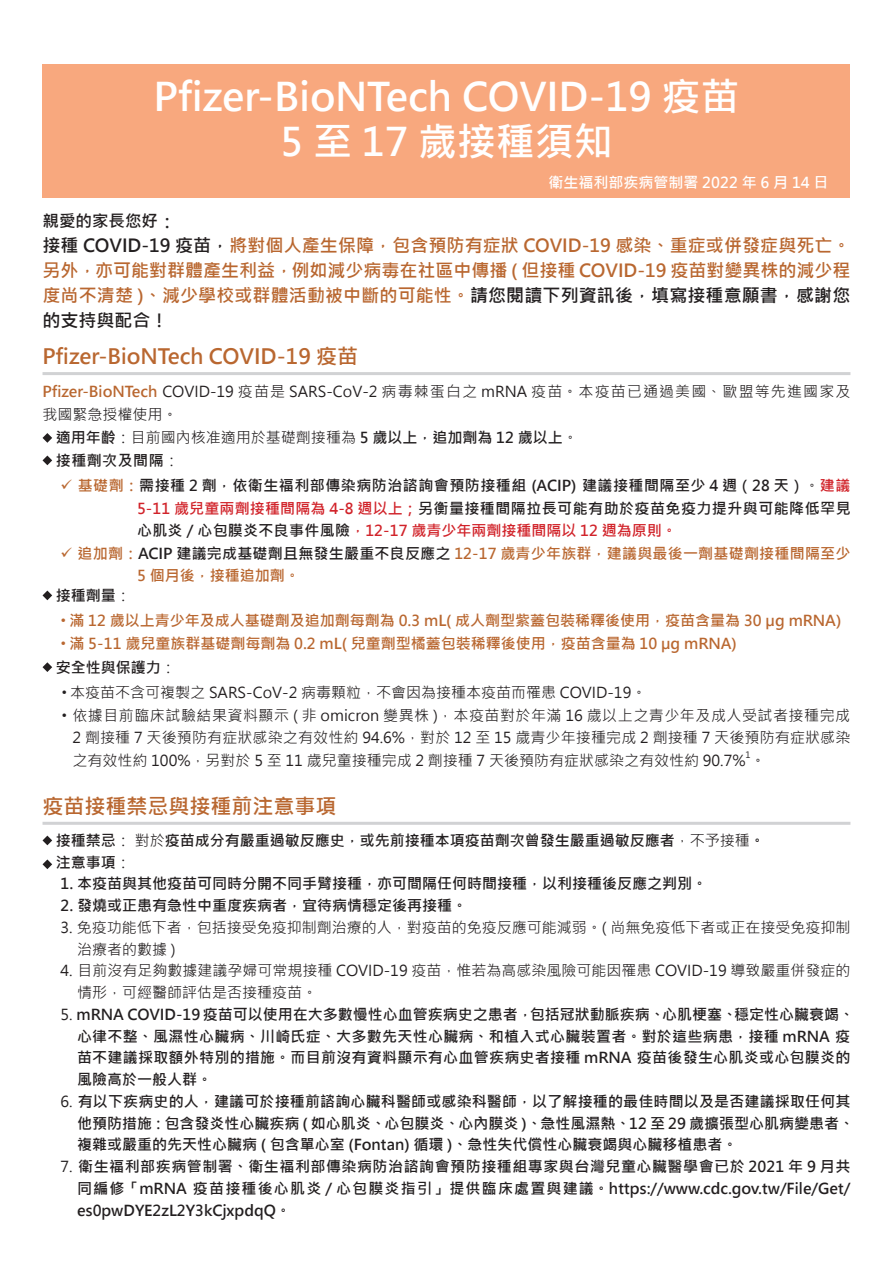
<style>
.page{position:relative;width:893px;height:1263px;background:#fff}
.page>*{position:absolute;margin:0;border:0;box-sizing:border-box;transform-origin:0 0}
.t1{font:700 39px/45px "Microsoft Jheng Hei";color:#fff;text-align:center}
.t2{font:700 21px "Microsoft Jheng Hei";color:#b96730}
.t3{font:700 18px/24.8px "Microsoft Jheng Hei";letter-spacing:.005em;color:#b96730;text-align:justify}
.t4{font:700 16.5px "Microsoft Jheng Hei";color:#231f20}
.t5{font:700 15px/21.8px "Microsoft Jheng Hei";color:#231f20}
.t6{font:15px/21.8px "Microsoft Jheng Hei";color:#231f20}
.t7{font:700 15px/22.5px "Microsoft Jheng Hei";color:#b96730}
.t8{font:700 15px/21.8px "Microsoft Jheng Hei";letter-spacing:.02em;color:#231f20}
.t9{font:15px "Microsoft Jheng Hei";letter-spacing:.075em;color:#231f20}
.t10{font:700 15px "Microsoft Jheng Hei";color:#fff}
.t11{font:700 15px "Microsoft Jheng Hei";letter-spacing:.03em;color:#231f20}
.t12{font:8.7px "Microsoft Jheng Hei";color:#231f20}
.s1{font-size:18px}
.s2{color:#231f20}
.s3{font-weight:700;color:#b96730}
.s4{font-weight:400}
.s5{color:#b96730}
.s6{color:#d1232a}
.s7{font-weight:400;color:#231f20}
</style>
<div class="page">
<div style="left:43px;top:64px;width:807px;height:134px;background:#f8a87e"></div>
<hr style="left:43px;top:372px;width:807px;height:3px;background:#d1d2d4">
<hr style="left:43px;top:822px;width:807px;height:3px;background:#d1d2d4">
<svg style="left:43px;top:835px;width:9px;height:10px"></svg>
<svg style="left:43px;top:859px;width:9px;height:10px"></svg>
<svg style="left:43px;top:433px;width:9px;height:10px"></svg>
<svg style="left:43px;top:455px;width:9px;height:10px"></svg>
<svg style="left:43px;top:590px;width:9px;height:10px"></svg>
<svg style="left:43px;top:662px;width:9px;height:10px"></svg>
<p class="t1" style="left:153px;top:74px;width:588px">Pfizer-BioNTech COVID-19 疫苗<br>5 至 17 歲接種須知</p>
<p class="t10" style="left:549px;top:173px;width:282px">衛生福利部疾病管制署 2022 年 6 月 14 日</p>
<p class="t4" style="left:43px;top:211px;width:135px">親愛的家長您好<span class="s1">：</span></p>
<p class="t3" style="left:43px;top:233px;width:809px"><span class="s2">接種 COVID-19 疫苗，</span>將對個人產生保障，包含預防有症狀 COVID-19 感染、重症或併發症與死亡。另外，亦可能對群體產生利益，例如減少病毒在社區中傳播 ( 但接種 COVID-19 疫苗對變異株的減少程度尚不清楚 )、減少學校或群體活動被中斷的可能性。<span class="s2">請您閱讀下列資訊後，填寫接種意願書，感謝您的支持與配合！</span></p>
<p class="t2" style="left:43px;top:343px;width:317px">Pfizer-BioNTech COVID-19 疫苗</p>
<p class="t9" style="left:42px;top:382px;width:809px"><span class="s3">Pfizer-BioNTech</span> COVID-19 疫苗是 SARS-CoV-2 病毒棘蛋白之 mRNA 疫苗。本疫苗已通過美國、歐盟等先進國家及</p>
<p class="t6" style="left:42px;top:403px;width:136px">我國緊急授權使用。</p>
<p class="t5" style="left:56px;top:427px;width:523px">適用年齡<span class="s4">：目前國內核准適用於基礎劑接種為</span> 5 歲以上，追加劑為 12 歲以上<span class="s4">。</span></p>
<p class="t11" style="left:56px;top:451px;width:125px">接種劑次及間隔<span class="s4">：</span></p>
<p class="t5" style="left:137px;top:475px;width:715px;line-height:22.5px;text-align:justify;text-indent:-77px"><span class="s5">✓ 基礎劑：</span>需接種 2 劑，依衛生福利部傳染病防治諮詢會預防接種組 (ACIP) 建議接種間隔至少 4 週（28 天）<span class="s4">。</span><span class="s6">建議5-11 歲兒童兩劑接種間隔為 4-8 週以上；</span>另衡量接種間隔拉長可能有助於疫苗免疫力提升與可能降低罕見心肌炎 / 心包膜炎不良事件風險<span class="s6">，12-17 歲青少年兩劑接種間隔以 12 週為原則。</span></p>
<p class="t7" style="left:137px;top:542px;width:715px;text-indent:-76px">✓ 追加劑：<span class="s2">ACIP 建議完成基礎劑且無發生嚴重不良反應之</span> 12-17 歲青少年族群，建議與最後一劑基礎劑接種間隔至少<br>5 個月後，接種追加劑。</p>
<p class="t5" style="left:56px;top:584px;width:76px">接種劑量<span class="s4">：</span></p>
<p class="t7" style="left:61px;top:610px;width:782px"><sup>●</sup> 滿 12 歲以上青少年及成人基礎劑及追加劑每劑為 0.3 mL( 成人劑型紫蓋包裝稀釋後使用，疫苗含量為 30 μg mRNA)</p>
<p class="t7" style="left:56px;top:631px;width:682px;line-height:23.7px;text-indent:5px"><sup>●</sup> 滿 5-11 歲兒童族群基礎劑每劑為 0.2 mL( 兒童劑型橘蓋包裝稀釋後使用，疫苗含量為 10 μg mRNA)<span class="s2">安全性與保護力</span><span class="s7">：</span></p>
<p class="t6" style="left:62px;top:682px;width:586px"><sup>●</sup> 本疫苗不含可複製之 SARS-CoV-2 病毒顆粒，不會因為接種本疫苗而罹患 COVID-19。</p>
<p class="t6" style="left:73px;top:704px;width:779px;line-height:22.5px;text-align:justify;text-indent:-10px"><sup>●</sup> 依據目前臨床試驗結果資料顯示 ( 非 omicron 變異株 )，本疫苗對於年滿 16 歲以上之青少年及成人受試者接種完成2 劑接種 7 天後預防有症狀感染之有效性約 94.6%，對於 12 至 15 歲青少年接種完成 2 劑接種 7 天後預防有症狀感染之有效性約 100%，另對於 5 至 11 歲兒童接種完成 2 劑接種 7 天後預防有症狀感染之有效性約 90.7% 。</p>
<p class="t12" style="left:746px;top:750px;width:7px">1</p>
<p class="t2" style="left:43px;top:793px;width:296px">疫苗接種禁忌與接種前注意事項</p>
<p class="t5" style="left:56px;top:829px;width:710px">接種禁忌<span class="s4">： 對於</span>疫苗成分有嚴重過敏反應史，或先前接種本項疫苗劑次曾發生嚴重過敏反應者<span class="s4">，不予接種</span>。注意事項<span class="s4">：</span></p>
<p class="t5" style="left:61px;top:873px;width:648px">1. 本疫苗與其他疫苗可同時分開不同手臂接種，亦可間隔任何時間接種，以利接種後反應之判別。</p>
<p class="t5" style="left:61px;top:895px;width:408px">2. 發燒或正患有急性中重度疾病者，宜待病情穩定後再接種。</p>
<p class="t6" style="left:77px;top:916px;width:775px;text-indent:-16px">3. 免疫功能低下者，包括接受免疫抑制劑治療的人，對疫苗的免疫反應可能減弱。( 尚無免疫低下者或正在接受免疫抑制治療者的數據 )</p>
<p class="t6" style="left:77px;top:960px;width:775px;text-indent:-16px">4. 目前沒有足夠數據建議孕婦可常規接種 COVID-19 疫苗，惟若為高感染風險可能因罹患 COVID-19 導致嚴重併發症的情形，可經醫師評估是否接種疫苗。</p>
<p class="t8" style="left:77px;top:1003px;width:779px;text-indent:-16px"><span class="s4">5.</span> mRNA COVID-19 疫苗可以使用在大多數慢性心血管疾病史之患者，包括冠狀動脈疾病、心肌梗塞、穩定性心臟衰竭、心律不整、風濕性心臟病、川崎氏症、大多數先天性心臟病、和植入式心臟裝置者。對於這些病患，接種 mRNA 疫苗不建議採取額外特別的措施。而目前沒有資料顯示有心血管疾病史者接種 mRNA 疫苗後發生心肌炎或心包膜炎的風險高於一般人群。</p>
<p class="t5" style="left:77px;top:1090px;width:779px;text-indent:-16px"><span class="s4">6.</span> 有以下疾病史的人，建議可於接種前諮詢心臟科醫師或感染科醫師，以了解接種的最佳時間以及是否建議採取任何其他預防措施：包含發炎性心臟疾病 ( 如心肌炎、心包膜炎、心內膜炎 )、急性風濕熱、12 至 29 歲擴張型心肌病變患者、複雜或嚴重的先天性心臟病 ( 包含單心室 (Fontan) 循環 )、急性失代償性心臟衰竭與心臟移植患者。</p>
<p class="t5" style="left:77px;top:1156px;width:775px;text-align:justify;text-indent:-16px"><span class="s4">7.</span> 衛生福利部疾病管制署、衛生福利部傳染病防治諮詢會預防接種組專家與台灣兒童心臟醫學會已於 2021 年 9 月共同編修「mRNA 疫苗接種後心肌炎 / 心包膜炎指引」提供臨床處置與建議。https://www.cdc.gov.tw/File/Get/ es0pwDYE2zL2Y3kCjxpdqQ。</p>
</div>
